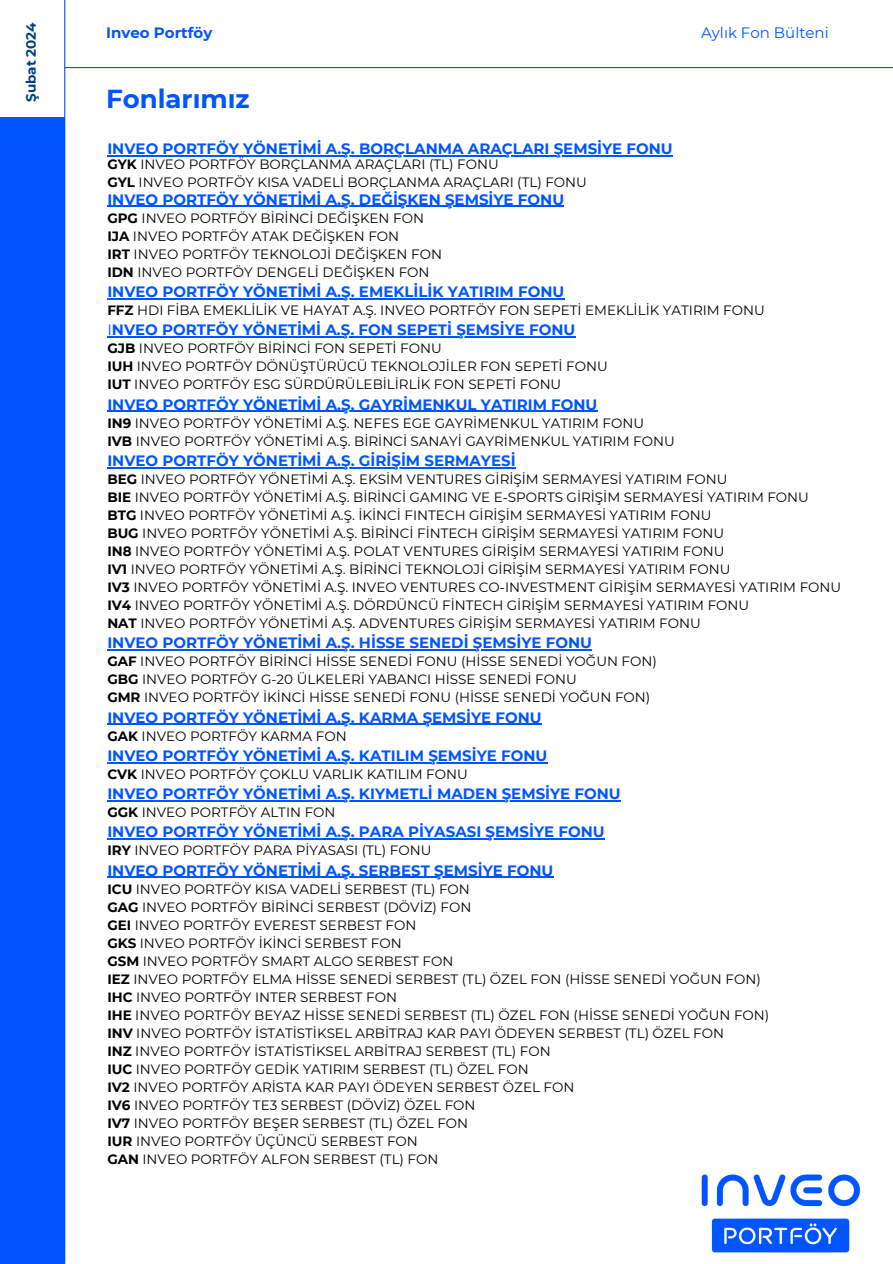
<style>
.page{position:relative;width:893px;height:1264px;background:#fff}
.page>*{position:absolute;margin:0;border:0;box-sizing:border-box;transform-origin:0 0}
.t1{font:700 25.95px "Montserrat";color:#05f}
.t2{font:700 15px "Montserrat";color:#05f}
.t3{font:15px "Montserrat";color:#05f}
.t4{font:13.5px/18px "Montserrat";color:#000}
.t5{font:700 13.5px "Montserrat";color:#004082}
.s1{font-weight:700}
.s2{font-weight:400}
</style>
<div class="page">
<hr style="left:64px;top:0;width:1px;height:1263px;background:#05f">
<hr style="left:64px;top:67px;width:828px;height:1px;background:#05f">
<div style="left:0;top:117px;width:65px;height:1146px;background:#05f"></div>
<img style="left:701px;top:1174px;width:159px;height:78px">
<hr style="left:107px;top:155px;width:565px;height:1px;background:#05f">
<hr style="left:107px;top:206px;width:457px;height:1px;background:#05f">
<hr style="left:112px;top:298px;width:452px;height:1px;background:#05f">
<hr style="left:112px;top:336px;width:463px;height:1px;background:#05f">
<hr style="left:107px;top:411px;width:490px;height:1px;background:#05f">
<hr style="left:107px;top:467px;width:408px;height:1px;background:#05f">
<hr style="left:107px;top:649px;width:485px;height:1px;background:#05f">
<hr style="left:107px;top:723px;width:434px;height:1px;background:#05f">
<hr style="left:107px;top:762px;width:440px;height:1px;background:#05f">
<hr style="left:107px;top:800px;width:513px;height:1px;background:#05f">
<hr style="left:107px;top:838px;width:497px;height:1px;background:#05f">
<hr style="left:107px;top:876px;width:446px;height:1px;background:#05f">
<p class="t5" style="left:23px;top:102px;width:81px;rotate:-90deg">Şubat 2024</p>
<p class="t2" style="left:106px;top:23px;width:108px">Inveo Portföy</p>
<p class="t3" style="left:701px;top:23px;width:129px">Aylık Fon Bülteni</p>
<h1 class="t1" style="left:106px;top:82px;width:145px">Fonlarımız</h1>
<p class="t2" style="left:107px;top:139px;width:567px">INVEO PORTFÖY YÖNETİMİ A.Ş. BORÇLANMA ARAÇLARI ŞEMSİYE FONU</p>
<p class="t4" style="left:107px;top:155px;width:481px"><span class="s1">GYK</span> INVEO PORTFÖY BORÇLANMA ARAÇLARI (TL) FONU<br><span class="s1">GYL</span> INVEO PORTFÖY KISA VADELİ BORÇLANMA ARAÇLARI (TL) FONU</p>
<p class="t2" style="left:107px;top:190px;width:458px">INVEO PORTFÖY YÖNETİMİ A.Ş. DEĞİŞKEN ŞEMSİYE FONU</p>
<p class="t4" style="left:107px;top:209px;width:336px"><span class="s1">GPG</span> INVEO PORTFÖY BİRİNCİ DEĞİŞKEN FON <span class="s1">IJA</span> INVEO PORTFÖY ATAK DEĞİŞKEN FON<br><span class="s1">IRT</span> INVEO PORTFÖY TEKNOLOJİ DEĞİŞKEN FON <span class="s1">IDN</span> INVEO PORTFÖY DENGELİ DEĞİŞKEN FON</p>
<p class="t2" style="left:107px;top:282px;width:458px">INVEO PORTFÖY YÖNETİMİ A.Ş. EMEKLİLİK YATIRIM FONU</p>
<p class="t4" style="left:107px;top:301px;width:659px"><span class="s1">FFZ</span> HDI FİBA EMEKLİLİK VE HAYAT A.Ş. INVEO PORTFÖY FON SEPETİ EMEKLİLİK YATIRIM FONU</p>
<p class="t2" style="left:107px;top:321px;width:469px"><span class="s2">I</span>NVEO PORTFÖY YÖNETİMİ A.Ş. FON SEPETİ ŞEMSİYE FONU</p>
<p class="t4" style="left:107px;top:339px;width:502px"><span class="s1">GJB</span> INVEO PORTFÖY BİRİNCİ FON SEPETİ FONU<br><span class="s1">IUH</span> INVEO PORTFÖY DÖNÜŞTÜRÜCÜ TEKNOLOJİLER FON SEPETİ FONU<br><span class="s1">IUT</span> INVEO PORTFÖY ESG SÜRDÜRÜLEBİLİRLİK FON SEPETİ FONU</p>
<p class="t2" style="left:107px;top:395px;width:491px">INVEO PORTFÖY YÖNETİMİ A.Ş. GAYRİMENKUL YATIRIM FONU</p>
<p class="t4" style="left:107px;top:414px;width:569px"><span class="s1">IN9</span> INVEO PORTFÖY YÖNETİMİ A.Ş. NEFES EGE GAYRİMENKUL YATIRIM FONU<br><span class="s1">IVB</span> INVEO PORTFÖY YÖNETİMİ A.Ş. BİRİNCİ SANAYİ GAYRİMENKUL YATIRIM FONU</p>
<p class="t2" style="left:107px;top:451px;width:410px">INVEO PORTFÖY YÖNETİMİ A.Ş. GİRİŞİM SERMAYESİ</p>
<p class="t4" style="left:107px;top:470px;width:735px"><span class="s1">BEG</span> INVEO PORTFÖY YÖNETİMİ A.Ş. EKSİM VENTURES GİRİŞİM SERMAYESİ YATIRIM FONU<br><span class="s1">BIE</span> INVEO PORTFÖY YÖNETİMİ A.Ş. BİRİNCİ GAMING VE E-SPORTS GİRİŞİM SERMAYESİ YATIRIM FONU <span class="s1">BTG</span> INVEO PORTFÖY YÖNETİMİ A.Ş. İKİNCİ FINTECH GİRİŞİM SERMAYESİ YATIRIM FONU<br><span class="s1">BUG</span> INVEO PORTFÖY YÖNETİMİ A.Ş. BİRİNCİ FİNTECH GİRİŞİM SERMAYESİ YATIRIM FONU<br><span class="s1">IN8</span> INVEO PORTFÖY YÖNETİMİ A.Ş. POLAT VENTURES GİRİŞİM SERMAYESİ YATIRIM FONU<br><span class="s1">IV1</span> INVEO PORTFÖY YÖNETİMİ A.Ş. BİRİNCİ TEKNOLOJİ GİRİŞİM SERMAYESİ YATIRIM FONU<br><span class="s1">IV3</span> INVEO PORTFÖY YÖNETİMİ A.Ş. INVEO VENTURES CO-INVESTMENT GİRİŞİM SERMAYESİ YATIRIM FONU <span class="s1">IV4</span> INVEO PORTFÖY YÖNETİMİ A.Ş. DÖRDÜNCÜ FİNTECH GİRİŞİM SERMAYESİ YATIRIM FONU<br><span class="s1">NAT</span> INVEO PORTFÖY YÖNETİMİ A.Ş. ADVENTURES GİRİŞİM SERMAYESİ YATIRIM FONU</p>
<p class="t2" style="left:107px;top:633px;width:486px">INVEO PORTFÖY YÖNETİMİ A.Ş. HİSSE SENEDİ ŞEMSİYE FONU</p>
<p class="t4" style="left:107px;top:652px;width:551px"><span class="s1">GAF</span> INVEO PORTFÖY BİRİNCİ HİSSE SENEDİ FONU (HİSSE SENEDİ YOĞUN FON)<br><span class="s1">GBG</span> INVEO PORTFÖY G-20 ÜLKELERİ YABANCI HİSSE SENEDİ FONU<br><span class="s1">GMR</span> INVEO PORTFÖY İKİNCİ HİSSE SENEDİ FONU (HİSSE SENEDİ YOĞUN FON)</p>
<p class="t2" style="left:107px;top:708px;width:436px">INVEO PORTFÖY YÖNETİMİ A.Ş. KARMA ŞEMSİYE FONU</p>
<p class="t4" style="left:107px;top:726px;width:241px"><span class="s1">GAK</span> INVEO PORTFÖY KARMA FON</p>
<p class="t2" style="left:107px;top:746px;width:441px">INVEO PORTFÖY YÖNETİMİ A.Ş. KATILIM ŞEMSİYE FONU</p>
<p class="t4" style="left:107px;top:765px;width:362px"><span class="s1">CVK</span> INVEO PORTFÖY ÇOKLU VARLIK KATILIM FONU</p>
<p class="t2" style="left:107px;top:784px;width:515px">INVEO PORTFÖY YÖNETİMİ A.Ş. KIYMETLİ MADEN ŞEMSİYE FONU</p>
<p class="t4" style="left:107px;top:803px;width:230px"><span class="s1">GGK</span> INVEO PORTFÖY ALTIN FON</p>
<p class="t2" style="left:107px;top:822px;width:499px">INVEO PORTFÖY YÖNETİMİ A.Ş. PARA PİYASASI ŞEMSİYE FONU</p>
<p class="t4" style="left:107px;top:841px;width:325px"><span class="s1">IRY</span> INVEO PORTFÖY PARA PİYASASI (TL) FONU</p>
<p class="t2" style="left:107px;top:861px;width:447px">INVEO PORTFÖY YÖNETİMİ A.Ş. SERBEST ŞEMSİYE FONU</p>
<p class="t4" style="left:107px;top:879px;width:663px"><span class="s1">ICU</span> INVEO PORTFÖY KISA VADELİ SERBEST (TL) FON<br><span class="s1">GAG</span> INVEO PORTFÖY BİRİNCİ SERBEST (DÖVİZ) FON<br><span class="s1">GEI</span> INVEO PORTFÖY EVEREST SERBEST FON<br><span class="s1">GKS</span> INVEO PORTFÖY İKİNCİ SERBEST FON<br><span class="s1">GSM</span> INVEO PORTFÖY SMART ALGO SERBEST FON<br><span class="s1">IEZ</span> INVEO PORTFÖY ELMA HİSSE SENEDİ SERBEST (TL) ÖZEL FON (HİSSE SENEDİ YOĞUN FON)<br><span class="s1">IHC</span> INVEO PORTFÖY INTER SERBEST FON<br><span class="s1">IHE</span> INVEO PORTFÖY BEYAZ HİSSE SENEDİ SERBEST (TL) ÖZEL FON (HİSSE SENEDİ YOĞUN FON)<br><span class="s1">INV</span> INVEO PORTFÖY İSTATİSTİKSEL ARBİTRAJ KAR PAYI ÖDEYEN SERBEST (TL) ÖZEL FON<br><span class="s1">INZ</span> INVEO PORTFÖY İSTATİSTİKSEL ARBİTRAJ SERBEST (TL) FON<br><span class="s1">IUC</span> INVEO PORTFÖY GEDİK YATIRIM SERBEST (TL) ÖZEL FON<br><span class="s1">IV2</span> INVEO PORTFÖY ARİSTA KAR PAYI ÖDEYEN SERBEST ÖZEL FON<br><span class="s1">IV6</span> INVEO PORTFÖY TE3 SERBEST (DÖVİZ) ÖZEL FON<br><span class="s1">IV7</span> INVEO PORTFÖY BEŞER SERBEST (TL) ÖZEL FON<br><span class="s1">IUR</span> INVEO PORTFÖY ÜÇÜNCÜ SERBEST FON<br><span class="s1">GAN</span> INVEO PORTFÖY ALFON SERBEST (TL) FON</p>
</div>
